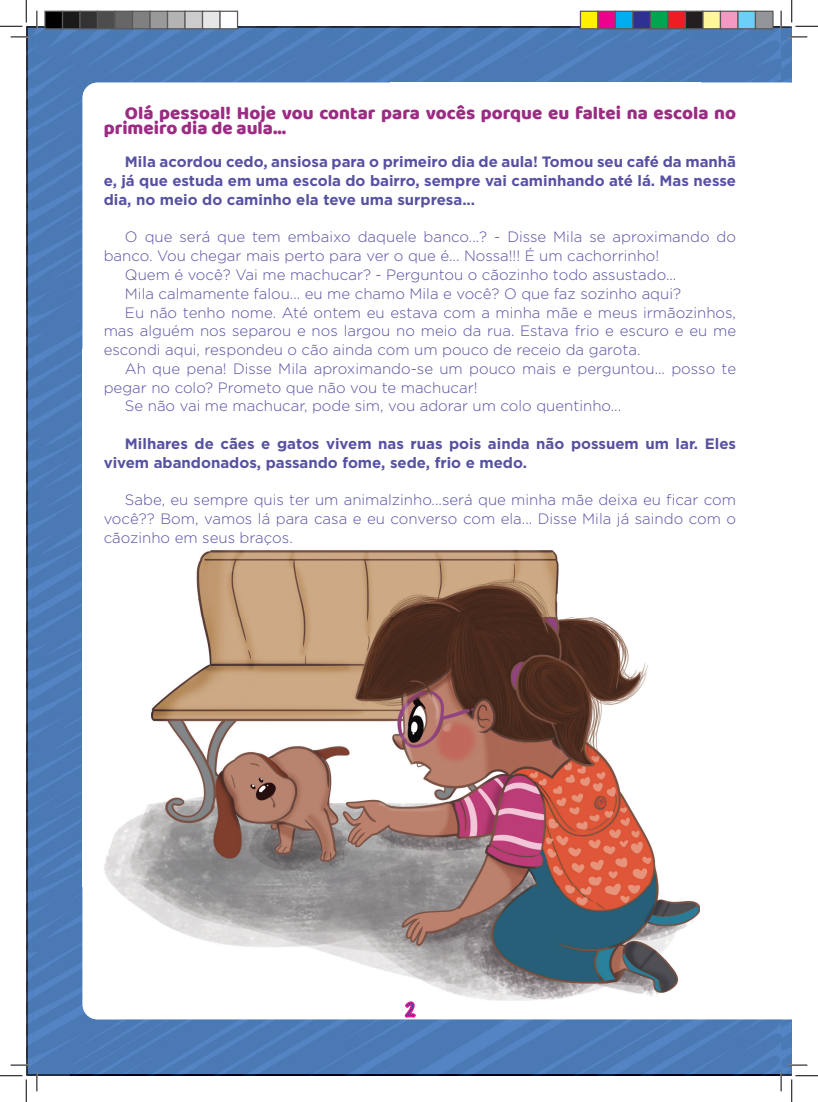
<style>
.page{position:relative;width:818px;height:1102px;background:#fff}
.page>*{position:absolute;margin:0;border:0;box-sizing:border-box;transform-origin:0 0}
.t1{font:18.75px/15px "Baloo";color:#9c2b83}
.t2{font:300 15px/18.8px "Gotham";color:#5751a2;text-align:justify}
.t3{font:700 15px/18.8px "Gotham";color:#5751a2;text-align:justify}
</style>
<div class="page">
<img style="left:71px;top:1064px;width:710px;height:11px">
<img style="left:26px;top:69px;width:45px;height:1006px">
<img style="left:27px;top:27px;width:754px;height:43px">
<img style="left:27px;top:70px;width:44px;height:1004px">
<img style="left:781px;top:29px;width:11px;height:1045px">
<img style="left:33px;top:37px;width:748px;height:89px">
<img style="left:33px;top:126px;width:87px;height:938px">
<img style="left:120px;top:1019px;width:661px;height:45px">
<img style="left:781px;top:37px;width:7px;height:1027px">
<img style="left:83px;top:83px;width:705px;height:936px">
<svg style="left:405px;top:1001px;width:11px;height:16px"></svg>
<img style="left:406px;top:1002px;width:8px;height:14px">
<svg style="left:11px;top:36px;width:18px;height:2px"></svg>
<svg style="left:788px;top:36px;width:19px;height:2px"></svg>
<svg style="left:11px;top:1064px;width:18px;height:1px"></svg>
<svg style="left:788px;top:1064px;width:19px;height:1px"></svg>
<svg style="left:36px;top:11px;width:2px;height:18px"></svg>
<svg style="left:36px;top:1072px;width:2px;height:19px"></svg>
<svg style="left:780px;top:1072px;width:2px;height:19px"></svg>
<svg style="left:0;top:0;width:27px;height:27px"></svg>
<svg style="left:0;top:1075px;width:27px;height:26px"></svg>
<svg style="left:780px;top:0;width:38px;height:29px"></svg>
<svg style="left:791px;top:1075px;width:27px;height:26px"></svg>
<div style="left:45px;top:11px;width:18px;height:18px;background:#000"></div>
<div style="left:44px;top:11px;width:19px;height:18px;border:1px solid #595959"></div>
<div style="left:63px;top:11px;width:17px;height:18px;background:#1a1a1a"></div>
<div style="left:62px;top:11px;width:19px;height:18px;border:1px solid #595959"></div>
<div style="left:80px;top:11px;width:18px;height:18px;background:#333"></div>
<div style="left:79px;top:11px;width:19px;height:18px;border:1px solid #595959"></div>
<div style="left:98px;top:11px;width:17px;height:18px;background:#4d4d4d"></div>
<div style="left:97px;top:11px;width:19px;height:18px;border:1px solid #595959"></div>
<div style="left:115px;top:11px;width:18px;height:18px;background:#666"></div>
<div style="left:114px;top:11px;width:19px;height:18px;border:1px solid #595959"></div>
<div style="left:133px;top:11px;width:17px;height:18px;background:#808080"></div>
<div style="left:132px;top:11px;width:19px;height:18px;border:1px solid #595959"></div>
<div style="left:150px;top:11px;width:18px;height:18px;background:#999"></div>
<div style="left:149px;top:11px;width:19px;height:18px;border:1px solid #595959"></div>
<div style="left:168px;top:11px;width:17px;height:18px;background:#b3b3b3"></div>
<div style="left:167px;top:11px;width:19px;height:18px;border:1px solid #595959"></div>
<div style="left:185px;top:11px;width:18px;height:18px;background:#ccc"></div>
<div style="left:184px;top:11px;width:19px;height:18px;border:1px solid #595959"></div>
<div style="left:203px;top:11px;width:17px;height:18px;background:#e6e6e6"></div>
<div style="left:202px;top:11px;width:19px;height:18px;border:1px solid #595959"></div>
<div style="left:219px;top:11px;width:19px;height:18px;border:1px solid #595959"></div>
<div style="left:580px;top:11px;width:18px;height:18px;background:#fff101"></div>
<div style="left:580px;top:11px;width:18px;height:18px;border:1px solid #595959"></div>
<div style="left:598px;top:11px;width:17px;height:18px;background:#ed028c"></div>
<div style="left:597px;top:11px;width:19px;height:18px;border:1px solid #595959"></div>
<div style="left:615px;top:11px;width:18px;height:18px;background:#00aeef"></div>
<div style="left:615px;top:11px;width:18px;height:18px;border:1px solid #595959"></div>
<div style="left:633px;top:11px;width:17px;height:18px;background:#2e3092"></div>
<div style="left:632px;top:11px;width:19px;height:18px;border:1px solid #595959"></div>
<div style="left:650px;top:11px;width:18px;height:18px;background:#00a54f"></div>
<div style="left:650px;top:11px;width:18px;height:18px;border:1px solid #595959"></div>
<div style="left:668px;top:11px;width:17px;height:18px;background:#ee1d23"></div>
<div style="left:667px;top:11px;width:19px;height:18px;border:1px solid #595959"></div>
<div style="left:685px;top:11px;width:18px;height:18px;background:#231f20"></div>
<div style="left:685px;top:11px;width:18px;height:18px;border:1px solid #595959"></div>
<div style="left:703px;top:11px;width:17px;height:18px;background:#fff79a"></div>
<div style="left:702px;top:11px;width:19px;height:18px;border:1px solid #595959"></div>
<div style="left:720px;top:11px;width:18px;height:18px;background:#f499c2"></div>
<div style="left:720px;top:11px;width:18px;height:18px;border:1px solid #595959"></div>
<div style="left:738px;top:11px;width:17px;height:18px;background:#6bcff6"></div>
<div style="left:737px;top:11px;width:19px;height:18px;border:1px solid #595959"></div>
<div style="left:755px;top:11px;width:18px;height:18px;background:#939598"></div>
<div style="left:755px;top:11px;width:18px;height:18px;border:1px solid #595959"></div>
<p class="t1" style="left:104px;top:105px;width:634px;text-indent:21px">Olá pessoal! Hoje vou contar para vocês porque eu faltei na escola no primeiro dia de aula...</p>
<p class="t3" style="left:104px;top:153px;width:634px;text-indent:21px">Mila acordou cedo, ansiosa para o primeiro dia de aula! Tomou seu café da manhã e, já que estuda em uma escola do bairro, sempre vai caminhando até lá. Mas nesse dia, no meio do caminho ela teve uma surpresa...</p>
<p class="t2" style="left:125px;top:227px;width:613px">O que será que tem embaixo daquele banco...? - Disse Mila se aproximando do</p>
<p class="t2" style="left:104px;top:246px;width:557px">banco. Vou chegar mais perto para ver o que é... Nossa!!! É um cachorrinho!</p>
<p class="t2" style="left:125px;top:265px;width:553px">Quem é você? Vai me machucar? - Perguntou o cãozinho todo assustado...</p>
<p class="t2" style="left:125px;top:284px;width:558px">Mila calmamente falou... eu me chamo Mila e você? O que faz sozinho aqui?</p>
<p class="t2" style="left:125px;top:302px;width:613px">Eu não tenho nome. Até ontem eu estava com a minha mãe e meus irmãozinhos,</p>
<p class="t2" style="left:104px;top:321px;width:634px">mas alguém nos separou e nos largou no meio da rua. Estava frio e escuro e eu me</p>
<p class="t2" style="left:104px;top:340px;width:538px">escondi aqui, respondeu o cão ainda com um pouco de receio da garota.</p>
<p class="t2" style="left:125px;top:359px;width:613px">Ah que pena! Disse Mila aproximando-se um pouco mais e perguntou... posso te</p>
<p class="t2" style="left:104px;top:377px;width:375px">pegar no colo? Prometo que não vou te machucar!</p>
<p class="t2" style="left:125px;top:396px;width:498px">Se não vai me machucar, pode sim, vou adorar um colo quentinho...</p>
<p class="t3" style="left:104px;top:434px;width:634px;text-indent:21px">Milhares de cães e gatos vivem nas ruas pois ainda não possuem um lar. Eles vivem abandonados, passando fome, sede, frio e medo.</p>
<p class="t2" style="left:104px;top:490px;width:634px;text-indent:21px">Sabe, eu sempre quis ter um animalzinho...será que minha mãe deixa eu ficar com você?? Bom, vamos lá para casa e eu converso com ela... Disse Mila já saindo com o cãozinho em seus braços.</p>
</div>
